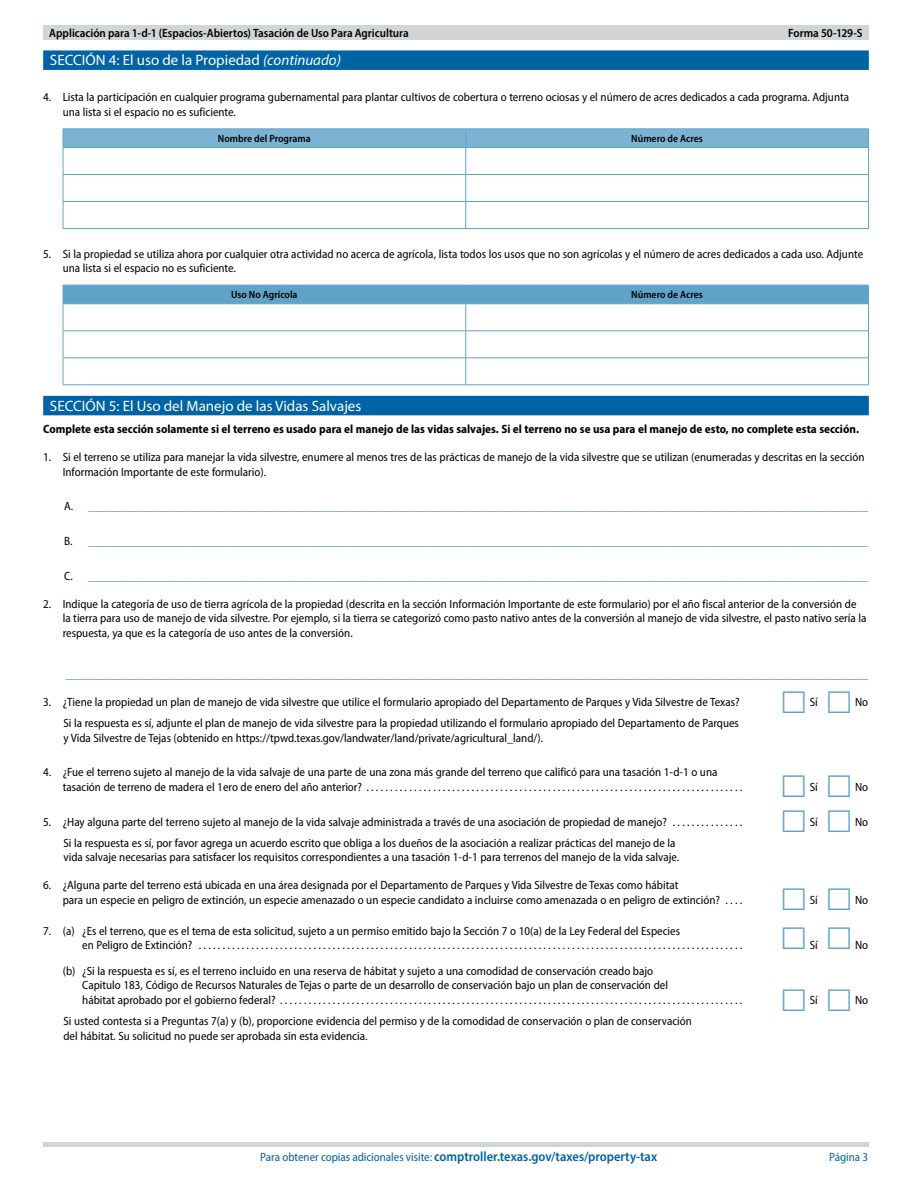
<style>
.page{position:relative;width:918px;height:1188px;background:#fff}
.page>*{position:absolute;margin:0;border:0;box-sizing:border-box;transform-origin:0 0}
.t1{font:semi-condensed 15px "Myriad Pro";color:#5fa3c9}
.t2{font:15px "Myriad Pro";color:#fff}
.t3{font:600 semi-condensed 13.5px "Myriad Pro";color:#0063a3}
.t4{font:semi-condensed 12px/14.4px "Myriad Pro";color:#000}
.t5{font:700 semi-condensed 12px "Myriad Pro";color:#000}
.t6{font:600 semi-condensed 12px "Myriad Pro";color:#000}
.t7{font:semi-condensed 12px "Myriad Pro";letter-spacing:-.005em;color:#0063a3}
.t8{font:600 semi-condensed 10.5px "Myriad Pro";color:#000}
.s1{font-style:italic}
.s2{font-size:12px;color:#000}
.s3{font-weight:400;font-size:12px}
</style>
<div class="page">
<div style="left:43px;top:50px;width:826px;height:20px;background:#0063a3"></div>
<div style="left:43px;top:396px;width:826px;height:19px;background:#0063a3"></div>
<hr style="left:63px;top:228px;width:403px;height:1px;background:#5fa3c9">
<hr style="left:466px;top:228px;width:403px;height:1px;background:#5fa3c9">
<svg style="left:63px;top:129px;width:806px;height:99px"></svg>
<hr style="left:63px;top:147px;width:403px;height:1px;background:#5fa3c9">
<hr style="left:466px;top:147px;width:403px;height:1px;background:#5fa3c9">
<hr style="left:63px;top:384px;width:403px;height:1px;background:#5fa3c9">
<hr style="left:466px;top:384px;width:403px;height:1px;background:#5fa3c9">
<svg style="left:63px;top:285px;width:806px;height:99px"></svg>
<hr style="left:63px;top:303px;width:403px;height:1px;background:#5fa3c9">
<hr style="left:466px;top:303px;width:403px;height:1px;background:#5fa3c9">
<hr style="left:43px;top:1142px;width:826px;height:4px;background:#d0d5d9">
<div style="left:43px;top:26px;width:826px;height:14px;background:#d0d5d9"></div>
<p class="t6" style="left:49px;top:25px;width:361px">Applicación para 1-d-1 (Espacios-Abiertos) Tasación de Uso Para Agricultura</p>
<p class="t6" style="left:788px;top:25px;width:76px">Forma 50-129-S</p>
<p class="t2" style="left:50px;top:51px;width:293px">SECCIÓN 4: El uso de la Propiedad <span class="s1">(continuado)</span></p>
<p class="t4" style="left:63px;top:90px;width:788px;text-indent:-20px">4. Lista la participación en cualquier programa gubernamental para plantar cultivos de cobertura o terreno ociosas y el número de acres dedicados a cada programa. Adjunta una lista si el espacio no es suficiente.</p>
<p class="t8" style="left:218px;top:132px;width:94px">Nombre del Programa</p>
<p class="t8" style="left:631px;top:132px;width:73px">Número de Acres</p>
<p class="t4" style="left:63px;top:246px;width:802px;text-indent:-20px">5. Si la propiedad se utiliza ahora por cualquier otra actividad no acerca de agrícola, lista todos los usos que no son agrícolas y el número de acres dedicados a cada uso. Adjunte una lista si el espacio no es suficiente.</p>
<p class="t8" style="left:231px;top:288px;width:68px">Uso No Agrícola</p>
<p class="t8" style="left:631px;top:288px;width:73px">Número de Acres</p>
<p class="t2" style="left:50px;top:396px;width:313px">SECCIÓN 5: El Uso del Manejo de las Vidas Salvajes</p>
<p class="t5" style="left:43px;top:421px;width:817px">Complete esta sección solamente si el terreno es usado para el manejo de las vidas salvajes. Si el terreno no se usa para el manejo de esto, no complete esta sección.</p>
<p class="t4" style="left:63px;top:450px;width:803px;text-indent:-20px">1. Si el terreno se utiliza para manejar la vida silvestre, enumere al menos tres de las prácticas de manejo de la vida silvestre que se utilizan (enumeradas y descritas en la sección<br>Información Importante de este formulario).</p>
<p class="t1" style="left:64px;top:496px;width:805px"><span class="s2">A.</span> ________________________________________________________________________________________________________</p>
<p class="t1" style="left:64px;top:531px;width:805px"><span class="s2">B.</span> ________________________________________________________________________________________________________</p>
<p class="t1" style="left:64px;top:566px;width:805px"><span class="s2">C.</span> ________________________________________________________________________________________________________</p>
<p class="t4" style="left:63px;top:596px;width:805px;text-indent:-20px">2. Indique la categoría de uso de tierra agrícola de la propiedad (descrita en la sección Información Importante de este formulario) por el año fiscal anterior de la conversión de la tierra para uso de manejo de vida silvestre. Por ejemplo, si la tierra se categorizó como pasto nativo antes de la conversión al manejo de vida silvestre, el pasto nativo sería la respuesta, ya que es la categoría de uso antes de la conversión.</p>
<p class="t1" style="left:66px;top:664px;width:804px">___________________________________________________________________________________________________________</p>
<p class="t4" style="left:43px;top:695px;width:698px">3. ¿Tiene la propiedad un plan de manejo de vida silvestre que utilice el formulario apropiado del Departamento de Parques y Vida Silvestre de Texas?</p>
<p class="t4" style="left:810px;top:695px;width:10px">Sí</p>
<p class="t4" style="left:855px;top:695px;width:15px">No</p>
<p class="t4" style="left:63px;top:716px;width:677px">Si la respuesta es sí, adjunte el plan de manejo de vida silvestre para la propiedad utilizando el formulario apropiado del Departamento de Parques y Vida Silvestre de Tejas (obtenido en https://tpwd.texas.gov/landwater/land/private/agricultural_land/).</p>
<p class="t4" style="left:63px;top:765px;width:656px;text-indent:-20px">4. ¿Fue el terreno sujeto al manejo de la vida salvaje de una parte de una zona más grande del terreno que calificó para una tasación 1-d-1 o una tasación de terreno de madera el 1ero de enero del año anterior? ..............................................................................</p>
<p class="t4" style="left:810px;top:780px;width:10px">Sí</p>
<p class="t4" style="left:855px;top:780px;width:15px">No</p>
<p class="t4" style="left:43px;top:814px;width:630px">5. ¿Hay alguna parte del terreno sujeto al manejo de la vida salvaje administrada a través de una asociación de propiedad de manejo? ...............</p>
<p class="t4" style="left:810px;top:814px;width:10px">Sí</p>
<p class="t4" style="left:855px;top:814px;width:15px">No</p>
<p class="t4" style="left:63px;top:835px;width:617px">Si la respuesta es sí, por favor agrega un acuerdo escrito que obliga a los dueños de la asociación a realizar prácticas del manejo de la vida salvaje necesarias para satisfacer los requisitos correspondientes a una tasación 1-d-1 para terrenos del manejo de la vida salvaje.</p>
<p class="t4" style="left:63px;top:878px;width:664px;text-indent:-20px">6. ¿Alguna parte del terreno está ubicada en una área designada por el Departamento de Parques y Vida Silvestre de Texas como hábitat<br>para un especie en peligro de extinción, un especie amenazado o un especie candidato a incluirse como amenazada o en peligro de extinción? ....</p>
<p class="t4" style="left:810px;top:892px;width:10px">Sí</p>
<p class="t4" style="left:855px;top:892px;width:15px">No</p>
<p class="t4" style="left:82px;top:923px;width:599px;text-indent:-39px">7. (a) ¿Es el terreno, que es el tema de esta solicitud, sujeto a un permiso emitido bajo la Sección 7 o 10(a) de la Ley Federal del Especies en Peligro de Extinción? ..................................................................................................................</p>
<p class="t4" style="left:82px;top:964px;width:587px;text-indent:-20px">(b) ¿Si la respuesta es sí, es el terreno incluido en una reserva de hábitat y sujeto a una comodidad de conservación creado bajo<br>Capitulo 183, Código de Recursos Naturales de Tejas o parte de un desarrollo de conservación bajo un plan de conservación del hábitat aprobado por el gobierno federal? ................................................................................................</p>
<p class="t4" style="left:63px;top:1014px;width:630px">Si usted contesta si a Preguntas 7(a) y (b), proporcione evidencia del permiso y de la comodidad de conservación o plan de conservación del hábitat. Su solicitud no puede ser aprobada sin esta evidencia.</p>
<p class="t4" style="left:810px;top:938px;width:10px">Sí</p>
<p class="t4" style="left:855px;top:938px;width:15px">No</p>
<p class="t4" style="left:810px;top:993px;width:10px">Sí</p>
<p class="t4" style="left:855px;top:993px;width:15px">No</p>
<p class="t3" style="left:260px;top:1148px;width:399px"><span class="s3">Para obtener copias adicionales visite:</span> comptroller.texas.gov/taxes/property-tax</p>
<p class="t7" style="left:829px;top:1149px;width:41px">Página 3</p>
</div>
